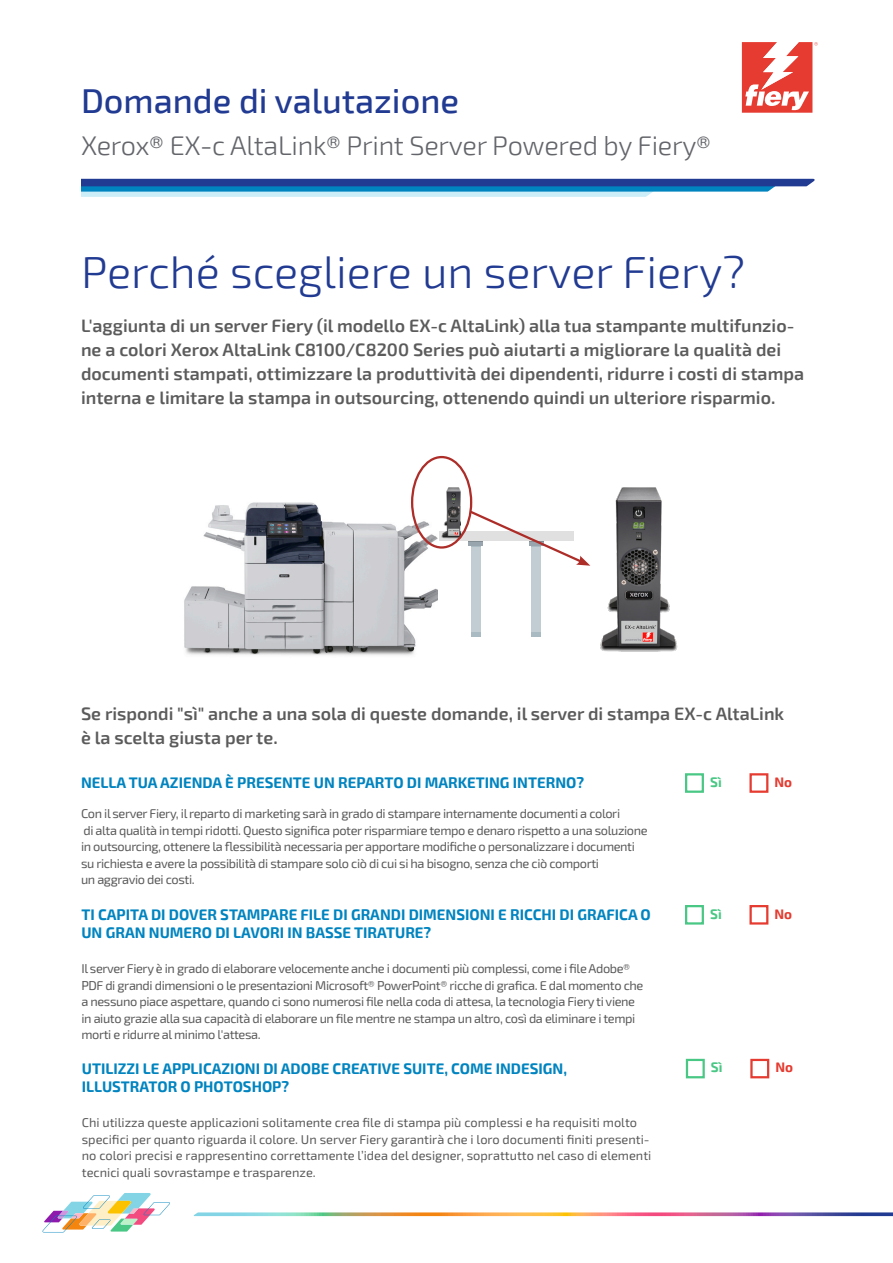
<style>
.page{position:relative;width:893px;height:1263px;background:#fff}
.page>*{position:absolute;margin:0;border:0;box-sizing:border-box;transform-origin:0 0}
.H1___30pt_Pantone_2147{font:300 45px "Exo 2";color:#213a92}
.Fiery_Product_Name{font:500 34.5px "Exo 2";color:#213a92}
.Product_Descriptor_LOGO{font:300 27px "Exo 2";letter-spacing:-.01em;color:#63656a}
.Intro___12pt_SemiBold{font:600 18px/24px "Exo 2";color:#5b5b5b}
.H3___10pt_Pantone_3015_C{font:700 15px/18px "Exo 2";color:#0084c0}
.Body_Text{font:700 13.5px "Exo 2";color:#49c784}
.Body_Text-2{font:700 13.5px "Exo 2";color:#e53b30}
.H3___10pt_Pantone_3015_C-2{font:12.75px/16.5px "Exo 2";letter-spacing:-.03em;color:#5b5b5b}
.Body___9pt_Regular{font:12.75px/16.5px "Exo 2";letter-spacing:-.03em;color:#5b5b5b}
.H3___10pt_Pantone_3015_C-3{font:12.75px/16.5px "Exo 2";color:#5b5b5b}
.s1{font-weight:500}
</style>
<div class="page">
<svg style="left:193px;top:1212px;width:700px;height:4px;background:#be998f"></svg>
<svg style="left:42px;top:1193px;width:128px;height:39px"></svg>
<svg style="left:742px;top:42px;width:76px;height:71px"></svg>
<svg style="left:81px;top:179px;width:734px;height:18px;background:#5389bf"></svg>
<img style="left:184px;top:502px;width:254px;height:154px">
<div style="left:531px;top:541px;width:10px;height:96px;background:#c1cdd2"></div>
<div style="left:531px;top:632px;width:10px;height:5px;background:#a9bac2"></div>
<div style="left:471px;top:540px;width:10px;height:97px;background:#c1cdd2"></div>
<div style="left:471px;top:632px;width:10px;height:5px;background:#a9bac2"></div>
<svg style="left:460px;top:532px;width:8px;height:9px"></svg>
<img style="left:433px;top:487px;width:27px;height:55px">
<div style="left:411px;top:456px;width:61px;height:93px;border:2px solid #ad2d29;border-radius:50%"></div>
<svg style="left:468px;top:509px;width:104px;height:50px"></svg>
<img style="left:572px;top:487px;width:106px;height:165px">
<div style="left:685px;top:773px;width:19px;height:20px;border:2px solid #49c784"></div>
<div style="left:749px;top:773px;width:19px;height:20px;border:2px solid #e53b30"></div>
<div style="left:685px;top:905px;width:19px;height:19px;border:2px solid #49c784"></div>
<div style="left:749px;top:905px;width:19px;height:19px;border:2px solid #e53b30"></div>
<div style="left:686px;top:1059px;width:19px;height:19px;border:2px solid #49c784"></div>
<div style="left:750px;top:1059px;width:19px;height:19px;border:2px solid #e53b30"></div>
<p class="Fiery_Product_Name" style="left:81px;top:76px;width:380px">Domande di valutazione</p>
<p class="Product_Descriptor_LOGO" style="left:81px;top:127px;width:631px">Xerox<span class="s1">®</span> EX-c AltaLink<span class="s1">®</span> Print Server Powered by Fiery<span class="s1">®</span></p>
<p class="H1___30pt_Pantone_2147" style="left:81px;top:241px;width:666px">Perché scegliere un server Fiery?</p>
<p class="Intro___12pt_SemiBold" style="left:81px;top:313px;width:725px">L'aggiunta di un server Fiery (il modello EX-c AltaLink) alla tua stampante multifunzio&shy;ne a colori Xerox AltaLink C8100/C8200 Series può aiutarti a migliorare la qualità dei documenti stampati, ottimizzare la produttività dei dipendenti, ridurre i costi di stampa interna e limitare la stampa in outsourcing, ottenendo quindi un ulteriore risparmio.</p>
<p class="Intro___12pt_SemiBold" style="left:81px;top:701px;width:705px">Se rispondi "sì" anche a una sola di queste domande, il server di stampa EX-c AltaLink è la scelta giusta per te.</p>
<p class="Body_Text" style="left:710px;top:772px;width:13px">Sì</p>
<p class="Body_Text-2" style="left:775px;top:772px;width:19px">No</p>
<p class="H3___10pt_Pantone_3015_C" style="left:81px;top:773px;width:505px">NELLA TUA AZIENDA È PRESENTE UN REPARTO DI MARKETING INTERNO?</p>
<p class="Body___9pt_Regular" style="left:81px;top:805px;width:568px">Con il server Fiery, il reparto di marketing sarà in grado di stampare internamente documenti a colori<br>di alta qualità in tempi ridotti. Questo significa poter risparmiare tempo e denaro rispetto a una soluzione in outsourcing, ottenere la flessibilità necessaria per apportare modifiche o personalizzare i documenti su richiesta e avere la possibilità di stampare solo ciò di cui si ha bisogno, senza che ciò comporti<br>un aggravio dei costi.</p>
<p class="H3___10pt_Pantone_3015_C" style="left:81px;top:905px;width:571px">TI CAPITA DI DOVER STAMPARE FILE DI GRANDI DIMENSIONI E RICCHI DI GRAFICA O</p>
<p class="Body_Text" style="left:710px;top:904px;width:13px">Sì</p>
<p class="Body_Text-2" style="left:775px;top:904px;width:19px">No</p>
<p class="H3___10pt_Pantone_3015_C" style="left:81px;top:923px;width:351px">UN GRAN NUMERO DI LAVORI IN BASSE TIRATURE?</p>
<p class="H3___10pt_Pantone_3015_C-2" style="left:81px;top:960px;width:563px">Il server Fiery è in grado di elaborare velocemente anche i documenti più complessi, come i file Adobe® PDF di grandi dimensioni o le presentazioni Microsoft® PowerPoint® ricche di grafica. E dal momento che a nessuno piace aspettare, quando ci sono numerosi file nella coda di attesa, la tecnologia Fiery ti viene in aiuto grazie alla sua capacità di elaborare un file mentre ne stampa un altro, così da eliminare i tempi morti e ridurre al minimo l'attesa.</p>
<p class="H3___10pt_Pantone_3015_C" style="left:82px;top:1059px;width:487px">UTILIZZI LE APPLICAZIONI DI ADOBE CREATIVE SUITE, COME INDESIGN,<br>ILLUSTRATOR O PHOTOSHOP?</p>
<p class="H3___10pt_Pantone_3015_C-3" style="left:82px;top:1114px;width:571px">Chi utilizza queste applicazioni solitamente crea file di stampa più complessi e ha requisiti molto specifici per quanto riguarda il colore. Un server Fiery garantirà che i loro documenti finiti presenti&shy;no colori precisi e rappresentino correttamente l’idea del designer, soprattutto nel caso di elementi tecnici quali sovrastampe e trasparenze.</p>
<p class="Body_Text" style="left:711px;top:1057px;width:13px">Sì</p>
<p class="Body_Text-2" style="left:775px;top:1057px;width:19px">No</p>
</div>
